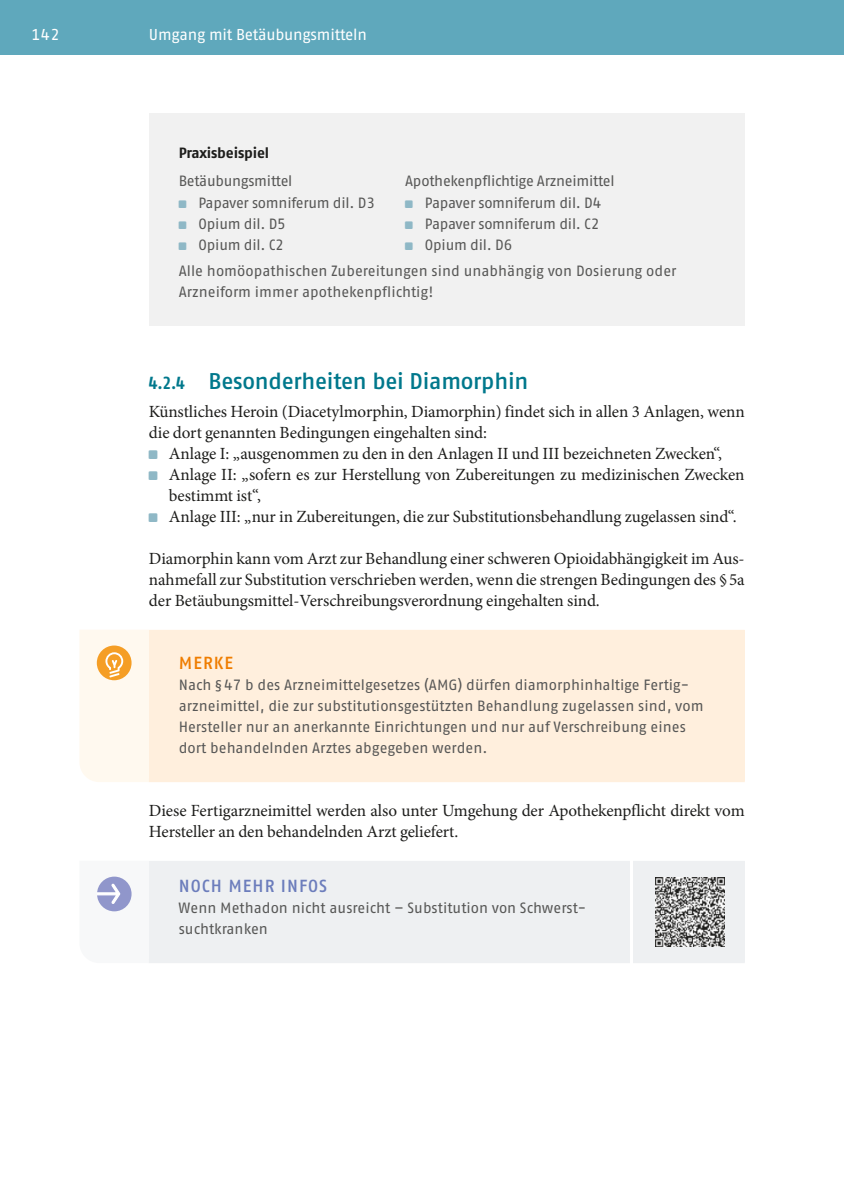
<style>
.page{position:relative;width:844px;height:1191px;background:#fff}
.page>*{position:absolute;margin:0;border:0;box-sizing:border-box;transform-origin:0 0}
.t1{font:600 22.75px "Fago Pro";letter-spacing:-.01em;color:#00788c}
.t2{font:600 17.5px "Fago Pro";letter-spacing:.06em;color:#6c7dbc}
.t3{font:600 17.5px "Fago Pro";letter-spacing:.06em;color:#ef7d00}
.t4{font:17.15px/21px "Minion Pro";letter-spacing:-.005em;color:#1d1d1b}
.t5{font:15.75px "Fago Pro";letter-spacing:-.015em;color:#fff}
.t6{font:14.88px/21px "Fago Pro";color:#575756}
.t7{font:14.88px "Fago Pro";letter-spacing:-.02em;color:#575756}
.t8{font:700 14.88px "Fago Pro";letter-spacing:-.01em;color:#1d1d1b}
.s1{font-weight:700;font-stretch:condensed;font-size:17.5px}
</style>
<div class="page">
<div style="left:149px;top:0;width:694px;height:55px;background:#5fa8bc"></div>
<div style="left:0;top:0;width:149px;height:55px;background:#5fa8bc"></div>
<div style="left:149px;top:113px;width:595px;height:212px;background:#f1f1f1"></div>
<div style="left:80px;top:630px;width:69px;height:152px;background:#fff9ef"></div>
<div style="left:149px;top:629px;width:595px;height:151px;background:#ffefdd"></div>
<hr style="left:149px;top:778px;width:595px;height:4px;background:#ffefdd">
<div style="left:97px;top:645px;width:34px;height:35px;background:#f59e25;border-radius:50%"></div>
<svg style="left:105px;top:652px;width:18px;height:25px"></svg>
<div style="left:149px;top:860px;width:595px;height:101px;background:#eef0f2"></div>
<hr style="left:149px;top:959px;width:595px;height:4px;background:#eef0f2">
<hr style="left:630px;top:850px;width:2px;height:105px;background:#fff">
<hr style="left:630px;top:901px;width:2px;height:70px;background:#fff">
<div style="left:97px;top:876px;width:34px;height:35px;background:#9096cb;border-radius:50%"></div>
<svg style="left:97px;top:882px;width:24px;height:23px"></svg>
<img style="left:655px;top:877px;width:69px;height:69px">
<p class="t5" style="left:31px;top:25px;width:30px">142</p>
<p class="t5" style="left:149px;top:25px;width:219px">Umgang mit Betäubungsmitteln</p>
<p class="t8" style="left:179px;top:144px;width:92px">Praxisbeispiel</p>
<p class="t7" style="left:179px;top:172px;width:115px">Betäubungsmittel</p>
<p class="t6" style="left:405px;top:170px;width:211px">Apothekenpflichtige Arzneimittel</p>
<p class="t6" style="left:198px;top:192px;width:178px">Papaver somniferum dil. D3<br>Opium dil. D5<br>Opium dil. C2</p>
<p class="t6" style="left:425px;top:192px;width:178px">Papaver somniferum dil. D4<br>Papaver somniferum dil. C2<br>Opium dil. D6</p>
<p class="t6" style="left:179px;top:260px;width:499px">Alle homöopathischen Zubereitungen sind unabhängig von Dosierung oder<br>Arzneiform immer apothekenpflichtig!</p>
<h1 class="t1" style="left:149px;top:367px;width:381px"><span class="s1">4.2.4</span> Besonderheiten bei Diamorphin</h1>
<p class="t4" style="left:149px;top:401px;width:597px">Künstliches Heroin (Diacetylmorphin, Diamorphin) findet sich in allen 3 Anlagen, wenn die dort genannten Bedingungen eingehalten sind:</p>
<p class="t4" style="left:169px;top:443px;width:577px">Anlage I: „ausgenommen zu den in den Anlagen II und III bezeichneten Zwecken“, Anlage II: „sofern es zur Herstellung von Zubereitungen zu medizinischen Zwecken bestimmt ist“,<br>Anlage III: „nur in Zubereitungen, die zur Substitutionsbehandlung zugelassen sind“.</p>
<p class="t4" style="left:149px;top:548px;width:597px;text-align:justify">Diamorphin kann vom Arzt zur Behandlung einer schweren Opioidabhängigkeit im Aus&shy;nahmefall zur Substitution verschrieben werden, wenn die strengen Bedingungen des §5a der Betäubungsmittel-Verschreibungsverordnung eingehalten sind.</p>
<p class="t3" style="left:179px;top:652px;width:56px">MERKE</p>
<p class="t6" style="left:179px;top:674px;width:526px">Nach §47 b des Arzneimittelgesetzes (AMG) dürfen diamorphinhaltige Fertig&shy;arzneimittel, die zur substitutionsgestützten Behandlung zugelassen sind, vom Hersteller nur an anerkannte Einrichtungen und nur auf Verschreibung eines dort behandelnden Arztes abgegeben werden.</p>
<p class="t4" style="left:149px;top:800px;width:597px">Diese Fertigarzneimittel werden also unter Umgehung der Apothekenpflicht direkt vom<br>Hersteller an den behandelnden Arzt geliefert.</p>
<p class="t2" style="left:179px;top:875px;width:150px">NOCH MEHR INFOS</p>
<p class="t6" style="left:179px;top:897px;width:406px">Wenn Methadon nicht ausreicht – Substitution von Schwerst&shy;suchtkranken</p>
</div>
